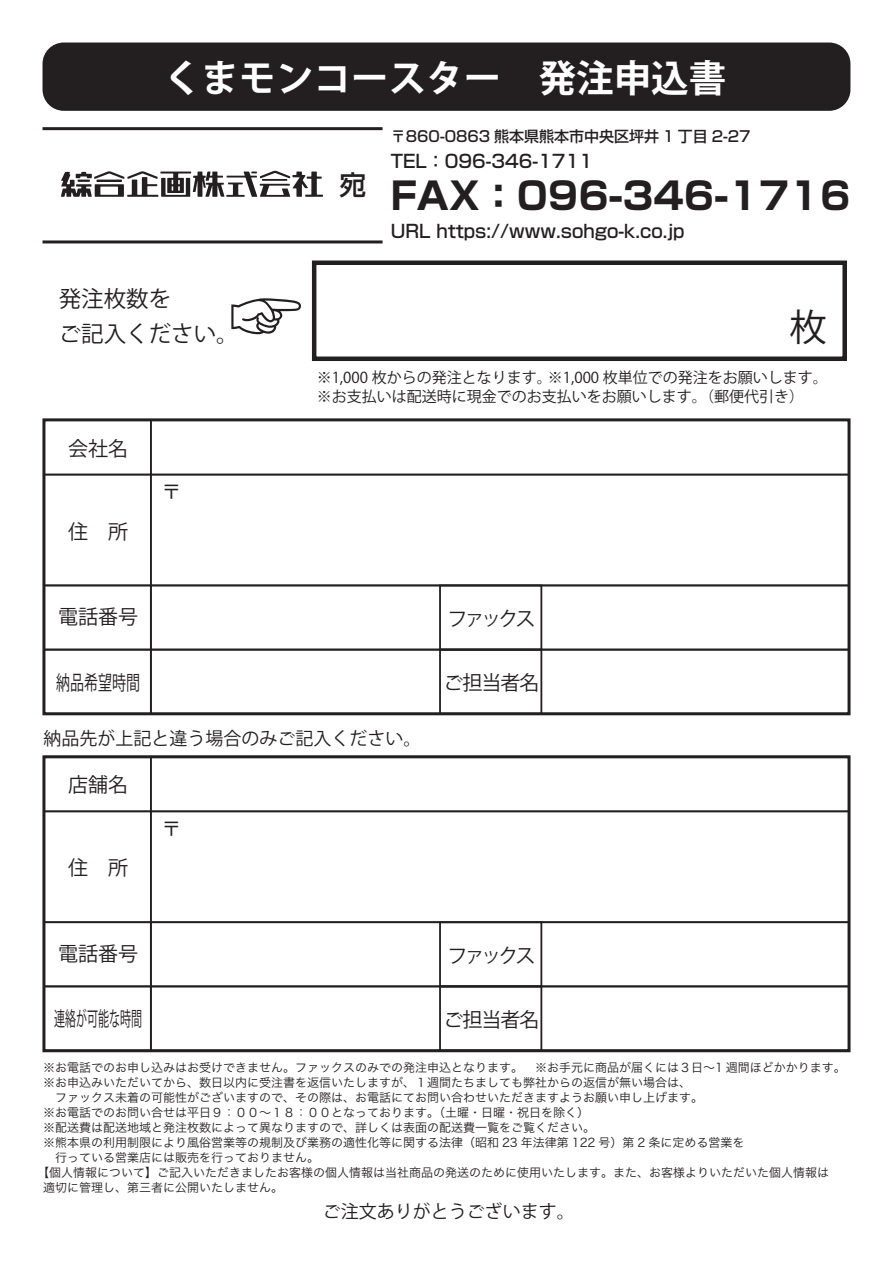
<style>
.page{position:relative;width:893px;height:1263px;background:#fff}
.page>*{position:absolute;margin:0;border:0;box-sizing:border-box;transform-origin:0 0}
.t1{font:74.55px "Koz Go Pro";color:#231f20}
.t2{font:700 37.5px "Shin Go Pro";color:#231f20}
.t3{font:700 37.5px "Koz Go Pro";color:#fff}
.t4{font:37.35px "Koz Go Pro";color:#231f20}
.t5{font:500 26.85px "Shin Go Pro";color:#231f20}
.t6{font:22.5px/34.5px "Koz Go Pro";color:#231f20}
.t7{font:20.1px "Koz Go Pro";color:#231f20}
.t8{font:20.1px "Koz Go Pro";color:#231f20;scale:.55 1}
.t9{font:20.1px "Koz Go Pro";color:#231f20;scale:.7 1}
.t10{font:500 18px "Shin Go Pro";color:#231f20}
.t11{font:18px "Koz Go Pro";color:#231f20}
.t12{font:15px/19.5px "Koz Go Pro";color:#231f20}
.t13{font:500 15px "Shin Go Pro";color:#231f20}
.t14{font:12px "Hira Kaku Pro W3";color:#231f20}
</style>
<div class="page">
<div style="left:43px;top:43px;width:807px;height:68px;background:#231f20;border-radius:21px"></div>
<div style="left:312px;top:260px;width:535px;height:101px;border:4px solid #231f20"></div>
<div style="left:43px;top:474px;width:109px;height:112px;border:2px solid #231f20"></div>
<div style="left:43px;top:584px;width:109px;height:66px;border:2px solid #231f20"></div>
<div style="left:43px;top:649px;width:109px;height:66px;border:2px solid #231f20"></div>
<div style="left:150px;top:474px;width:700px;height:112px;border:2px solid #231f20"></div>
<div style="left:150px;top:584px;width:700px;height:66px;border:2px solid #231f20"></div>
<div style="left:150px;top:649px;width:700px;height:66px;border:2px solid #231f20"></div>
<div style="left:439px;top:584px;width:103px;height:66px;border:2px solid #231f20"></div>
<div style="left:43px;top:810px;width:109px;height:113px;border:2px solid #231f20"></div>
<div style="left:43px;top:921px;width:109px;height:66px;border:2px solid #231f20"></div>
<div style="left:43px;top:985px;width:109px;height:66px;border:2px solid #231f20"></div>
<div style="left:150px;top:810px;width:700px;height:113px;border:2px solid #231f20"></div>
<div style="left:150px;top:921px;width:700px;height:66px;border:2px solid #231f20"></div>
<div style="left:150px;top:985px;width:700px;height:66px;border:2px solid #231f20"></div>
<div style="left:439px;top:921px;width:103px;height:66px;border:2px solid #231f20"></div>
<div style="left:439px;top:985px;width:103px;height:66px;border:2px solid #231f20"></div>
<div style="left:439px;top:649px;width:103px;height:66px;border:2px solid #231f20"></div>
<div style="left:42px;top:418px;width:808px;height:297px;border:3px solid #231f20"></div>
<div style="left:42px;top:755px;width:808px;height:297px;border:3px solid #231f20"></div>
<hr style="left:43px;top:240px;width:340px;height:3px;background:#231f20">
<hr style="left:43px;top:127px;width:339px;height:3px;background:#231f20">
<svg style="left:61px;top:171px;width:262px;height:26px"></svg>
<h2 class="t3" style="left:164px;top:54px;width:564px">くまモンコースター　発注申込書</h2>
<h3 class="t5" style="left:339px;top:163px;width:28px">宛</h3>
<p class="t13" style="left:391px;top:124px;width:361px">〒860-0863 熊本県熊本市中央区坪井 1 丁目 2-27</p>
<h3 class="t10" style="left:391px;top:146px;width:203px">TEL：096-346-1711</h3>
<h2 class="t2" style="left:391px;top:166px;width:461px">FAX：096-346-1716</h2>
<h3 class="t10" style="left:391px;top:216px;width:295px">URL https://www.sohgo-k.co.jp</h3>
<h3 class="t6" style="left:59px;top:282px;width:181px">発注枚数を<br>ご記入ください。</h3>
<h1 class="t1" style="left:229px;top:267px;width:76px">☞</h1>
<h3 class="t4" style="left:790px;top:303px;width:39px">枚</h3>
<p class="t12" style="left:317px;top:368px;width:513px">※1,000 枚からの発注となります。※1,000 枚単位での発注をお願いします。※お支払いは配送時に現金でのお支払いをお願いします。（郵便代引き）</p>
<h3 class="t7" style="left:68px;top:435px;width:62px">会社名</h3>
<h3 class="t7" style="left:68px;top:518px;width:62px">住　所</h3>
<h3 class="t7" style="left:161px;top:478px;width:22px">〒</h3>
<h3 class="t7" style="left:58px;top:604px;width:82px">電話番号</h3>
<h3 class="t9" style="left:56px;top:669px;width:122px">納品希望時間</h3>
<h3 class="t11" style="left:44px;top:726px;width:379px">納品先が上記と違う場合のみご記入ください。</h3>
<h3 class="t7" style="left:68px;top:772px;width:62px">店舗名</h3>
<h3 class="t7" style="left:68px;top:855px;width:62px">住　所</h3>
<h3 class="t7" style="left:161px;top:815px;width:22px">〒</h3>
<h3 class="t7" style="left:58px;top:940px;width:82px">電話番号</h3>
<h3 class="t8" style="left:54px;top:1006px;width:162px">連絡が可能な時間</h3>
<h3 class="t7" style="left:447px;top:605px;width:90px">ファックス</h3>
<h3 class="t7" style="left:443px;top:670px;width:98px">ご担当者名</h3>
<h3 class="t7" style="left:447px;top:942px;width:90px">ファックス</h3>
<h3 class="t7" style="left:443px;top:1006px;width:98px">ご担当者名</h3>
<p class="t14" style="left:43px;top:1057px;width:804px">※お電話でのお申し込みはお受けできません。ファックスのみでの発注申込となります。　※お手元に商品が届くには３日～1 週間ほどかかります。</p>
<p class="t14" style="left:43px;top:1072px;width:650px">※お申込みいただいてから、数日以内に受注書を返信いたしますが、１週間たちましても弊社からの返信が無い場合は、</p>
<p class="t14" style="left:43px;top:1087px;width:661px">　ファックス未着の可能性がございますので、その際は、お電話にてお問い合わせいただきますようお願い申し上げます。</p>
<p class="t14" style="left:43px;top:1102px;width:547px">※お電話でのお問い合せは平日９：００～１８：００となっております。（土曜・日曜・祝日を除く）</p>
<p class="t14" style="left:43px;top:1117px;width:553px">※配送費は配送地域と発注枚数によって異なりますので、詳しくは表面の配送費一覧をご覧ください。</p>
<p class="t14" style="left:43px;top:1132px;width:703px">※熊本県の利用制限により風俗営業等の規制及び業務の適性化等に関する法律（昭和 23 年法律第 122 号）第 2 条に定める営業を</p>
<p class="t14" style="left:43px;top:1147px;width:278px">　行っている営業店には販売を行っておりません。</p>
<p class="t14" style="left:37px;top:1162px;width:794px">【個人情報について】ご記入いただきましたお客様の個人情報は当社商品の発送のために使用いたします。また、お客様よりいただいた個人情報は</p>
<p class="t14" style="left:43px;top:1177px;width:242px">適切に管理し、第三者に公開いたしません。</p>
<h3 class="t11" style="left:323px;top:1200px;width:254px">ご注文ありがとうございます。</h3>
</div>
